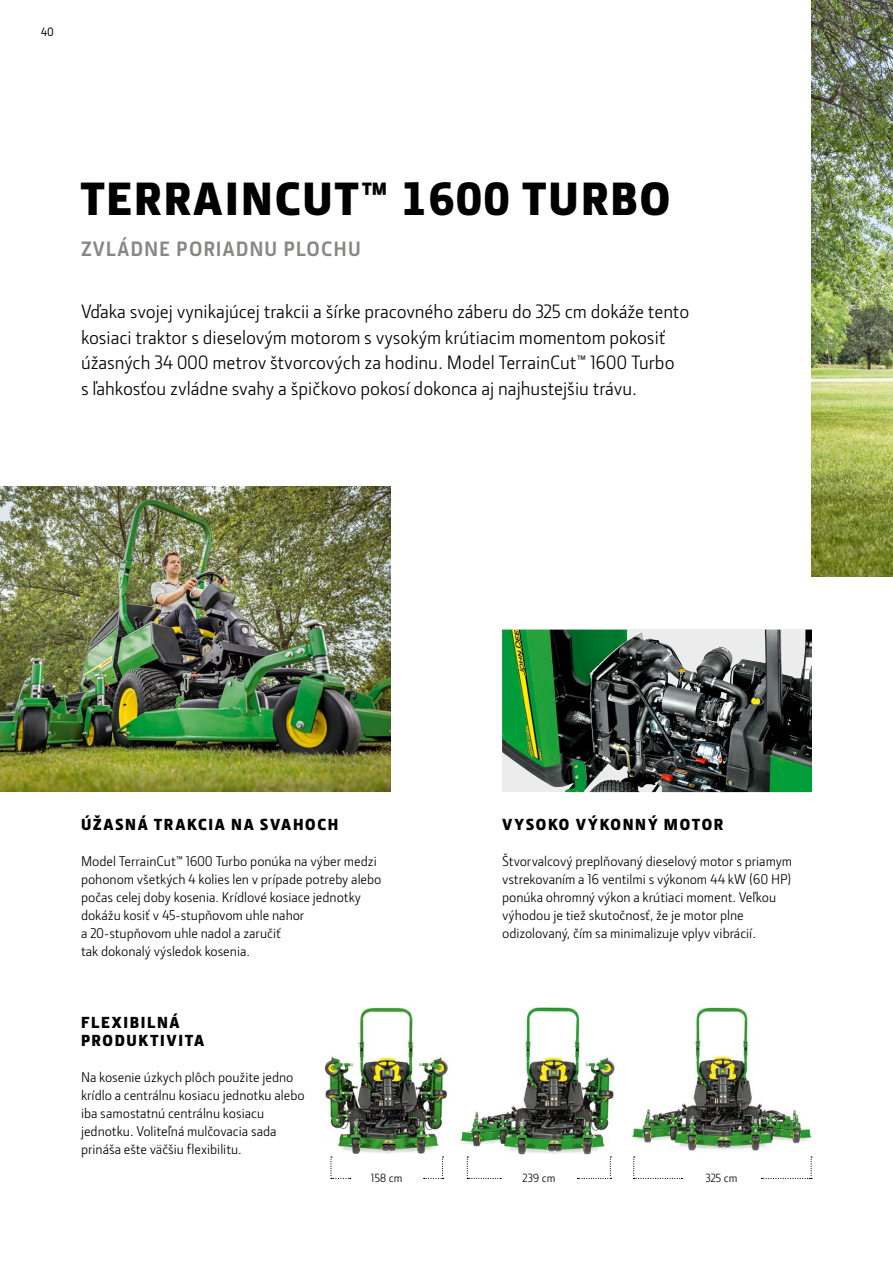
<style>
.page{position:relative;width:893px;height:1263px;background:#fff}
.page>*{position:absolute;margin:0;border:0;box-sizing:border-box;transform-origin:0 0}
._32_pt_Section_Headl{font:900 48px "Section";letter-spacing:.05em;color:#000}
._14_pt_JDSPro_Subtit{font:700 21px "JD Sans Pro";letter-spacing:.05em;color:#878786}
._13_pt_JDSPro_Introd{font:19.5px/25.5px "JD Sans Pro";color:#000}
._11_pt_Section_Headl{font:900 16.5px/18px "Section";letter-spacing:.105em;color:#000}
._9_5_pt_JDSPro_Copy{font:14.25px/18px "JD Sans Pro";color:#000}
._8_pt_JDSPro_Captio{font:12px "JD Sans Pro";letter-spacing:-.02em;color:#000}
._8_pt_JDSPro_Pagenu{font:500 12px "JD Sans Pro";color:#000}
</style>
<div class="page">
<img style="left:812px;top:0;width:81px;height:576px">
<svg style="left:805px;top:630px;width:7px;height:162px"></svg>
<img style="left:502px;top:630px;width:303px;height:162px">
<img style="left:0;top:486px;width:391px;height:306px">
<img style="left:324px;top:1007px;width:291px;height:150px">
<img style="left:632px;top:1007px;width:180px;height:144px">
<svg style="left:330px;top:1156px;width:21px;height:23px"></svg>
<svg style="left:424px;top:1156px;width:20px;height:23px"></svg>
<svg style="left:467px;top:1156px;width:34px;height:23px"></svg>
<svg style="left:577px;top:1156px;width:34px;height:23px"></svg>
<svg style="left:761px;top:1156px;width:51px;height:23px"></svg>
<svg style="left:633px;top:1156px;width:50px;height:23px"></svg>
<p class="_8_pt_JDSPro_Pagenu" style="left:41px;top:23px;width:15px">40</p>
<p class="_32_pt_Section_Headl" style="left:81px;top:168px;width:591px">TERRAINCUT™ 1600 TURBO</p>
<p class="_14_pt_JDSPro_Subtit" style="left:81px;top:235px;width:281px">ZVLÁDNE PORIADNU PLOCHU</p>
<p class="_13_pt_JDSPro_Introd" style="left:81px;top:298px;width:610px">Vďaka svojej vynikajúcej trakcii a šírke pracovného záberu do 325 cm dokáže tento kosiaci traktor s dieselovým motorom s vysokým krútiacim momentom pokosiť úžasných 34 000 metrov štvorcových za hodinu. Model TerrainCut™ 1600 Turbo<br>s ľahkosťou zvládne svahy a špičkovo pokosí dokonca aj najhustejšiu trávu.</p>
<p class="_11_pt_Section_Headl" style="left:81px;top:815px;width:259px">ÚŽASNÁ TRAKCIA NA SVAHOCH</p>
<p class="_9_5_pt_JDSPro_Copy" style="left:81px;top:852px;width:302px">Model TerrainCut™ 1600 Turbo ponúka na výber medzi pohonom všetkých 4 kolies len v prípade potreby alebo počas celej doby kosenia. Krídlové kosiace jednotky dokážu kosiť v 45-stupňovom uhle nahor<br>a 20-stupňovom uhle nadol a zaručiť<br>tak dokonalý výsledok kosenia.</p>
<p class="_11_pt_Section_Headl" style="left:81px;top:1013px;width:125px">FLEXIBILNÁ<br>PRODUKTIVITA</p>
<p class="_9_5_pt_JDSPro_Copy" style="left:81px;top:1068px;width:225px">Na kosenie úzkych plôch použite jedno krídlo a centrálnu kosiacu jednotku alebo iba samostatnú centrálnu kosiacu jednotku. Voliteľná mulčovacia sada prináša ešte väčšiu flexibilitu.</p>
<p class="_11_pt_Section_Headl" style="left:502px;top:815px;width:223px">VYSOKO VÝKONNÝ MOTOR</p>
<p class="_9_5_pt_JDSPro_Copy" style="left:502px;top:852px;width:292px">Štvorvalcový preplňovaný dieselový motor s priamym vstrekovaním a 16 ventilmi s výkonom 44 kW (60 HP) ponúka ohromný výkon a krútiaci moment. Veľkou výhodou je tiež skutočnosť, že je motor plne odizolovaný, čím sa minimalizuje vplyv vibrácií.</p>
<p class="_8_pt_JDSPro_Captio" style="left:371px;top:1170px;width:33px">158 cm</p>
<p class="_8_pt_JDSPro_Captio" style="left:522px;top:1170px;width:35px">239 cm</p>
<p class="_8_pt_JDSPro_Captio" style="left:706px;top:1170px;width:33px">325 cm</p>
</div>
